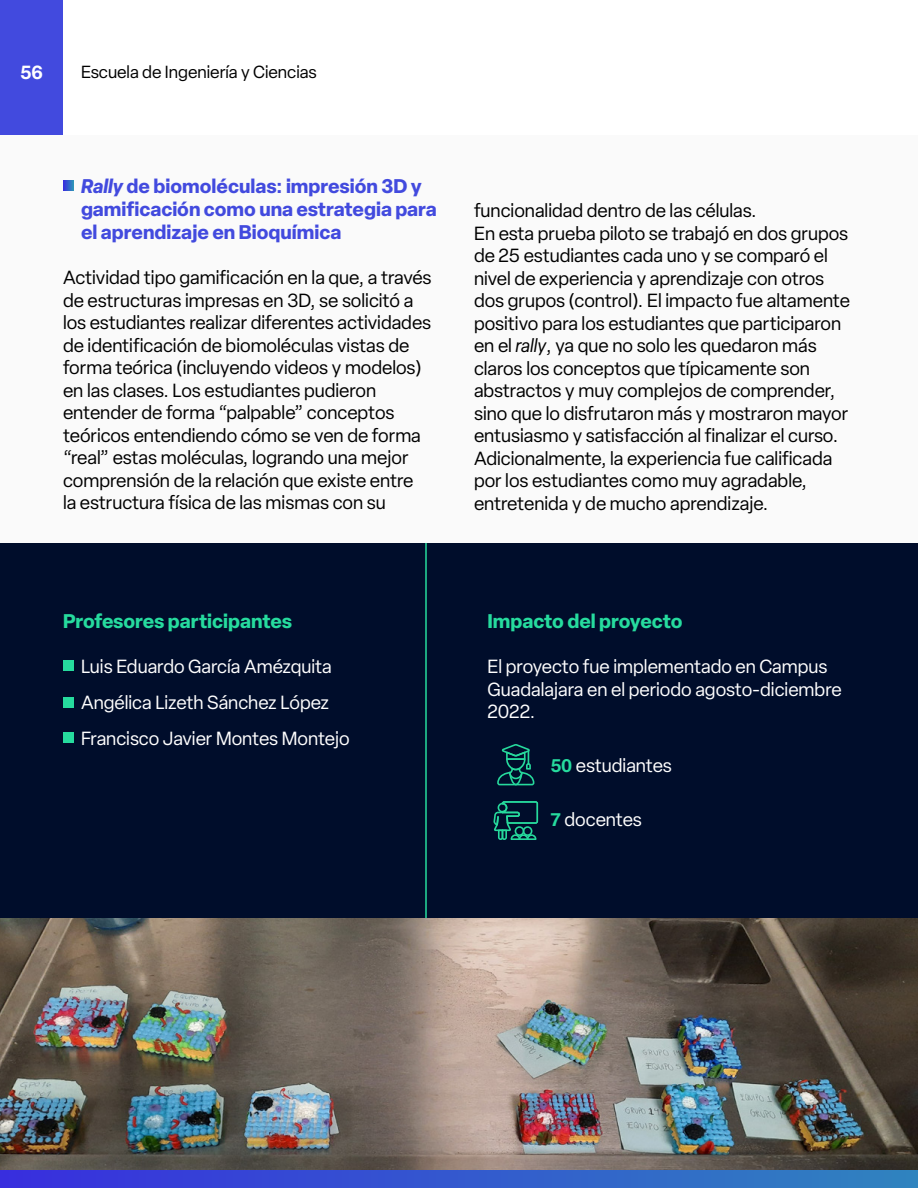
<style>
.page{position:relative;width:918px;height:1188px;background:#fff}
.page>*{position:absolute;margin:0;border:0;box-sizing:border-box;transform-origin:0 0}
.t1{font:700 19.5px/23.4px "Elza";color:#424ade}
.t2{font:700 19.5px "Elza";letter-spacing:-.005em;color:#26db9e}
.t3{font:18.75px/22.5px "Elza";color:#000}
.t4{font:18.75px/22.5px "Elza";color:#fff}
.t5{font:600 18.75px "Elza";color:#fff}
.t6{font:17.25px "Elza";color:#000}
.s1{font-style:italic}
.s2{font-weight:600;font-size:18px;color:#26db9e}
</style>
<div class="page">
<div style="left:0;top:0;width:63px;height:135px;background:#424ade"></div>
<div style="left:0;top:135px;width:918px;height:1053px;background:#fafafa"></div>
<img style="left:0;top:918px;width:918px;height:252px">
<div style="left:0;top:543px;width:918px;height:375px;background:#000d2b"></div>
<svg style="left:63px;top:180px;width:11px;height:10px"></svg>
<svg style="left:497px;top:744px;width:37px;height:41px"></svg>
<svg style="left:493px;top:801px;width:45px;height:39px"></svg>
<div style="left:63px;top:660px;width:11px;height:10px;background:#26db9e"></div>
<div style="left:63px;top:698px;width:11px;height:10px;background:#26db9e"></div>
<div style="left:63px;top:732px;width:11px;height:10px;background:#26db9e"></div>
<hr style="left:425px;top:543px;width:2px;height:375px;background:#26db9e">
<div style="left:0;top:1170px;width:918px;height:18px;background:linear-gradient(to right,#382ede,#2f84be)"></div>
<p class="t5" style="left:20px;top:59px;width:24px">56</p>
<p class="t6" style="left:81px;top:61px;width:237px">Escuela de Ingeniería y Ciencias</p>
<p class="t1" style="left:81px;top:173px;width:357px"><span class="s1">Rally</span> de biomoléculas: impresión 3D y gamificación como una estrategia para el aprendizaje en Bioquímica</p>
<p class="t3" style="left:63px;top:266px;width:370px">Actividad tipo gamificación en la que, a través de estructuras impresas en 3D, se solicitó a los estudiantes realizar diferentes actividades de identificación de biomoléculas vistas de forma teórica (incluyendo videos y modelos) en las clases. Los estudiantes pudieron entender de forma “palpable” conceptos teóricos entendiendo cómo se ven de forma “real” estas moléculas, logrando una mejor comprensión de la relación que existe entre<br>la estructura física de las mismas con su</p>
<p class="t3" style="left:474px;top:199px;width:378px">funcionalidad dentro de las células.<br>En esta prueba piloto se trabajó en dos grupos de 25 estudiantes cada uno y se comparó el nivel de experiencia y aprendizaje con otros dos grupos (control). El impacto fue altamente positivo para los estudiantes que participaron en el <span class="s1">rally</span>, ya que no solo les quedaron más claros los conceptos que típicamente son abstractos y muy complejos de comprender, sino que lo disfrutaron más y mostraron mayor entusiasmo y satisfacción al finalizar el curso.<br>Adicionalmente, la experiencia fue calificada por los estudiantes como muy agradable, entretenida y de mucho aprendizaje.</p>
<p class="t2" style="left:63px;top:607px;width:231px">Profesores participantes</p>
<p class="t4" style="left:81px;top:648px;width:270px;line-height:36px">Luis Eduardo García Amézquita<br>Angélica Lizeth Sánchez López<br>Francisco Javier Montes Montejo</p>
<p class="t2" style="left:488px;top:607px;width:197px">Impacto del proyecto</p>
<p class="t4" style="left:488px;top:656px;width:356px">El proyecto fue implementado en Campus<br>Guadalajara en el periodo agosto-diciembre<br>2022.</p>
<p class="t4" style="left:550px;top:755px;width:123px"><span class="s2">50</span> estudiantes</p>
<p class="t4" style="left:550px;top:809px;width:93px"><span class="s2">7</span> docentes</p>
</div>
